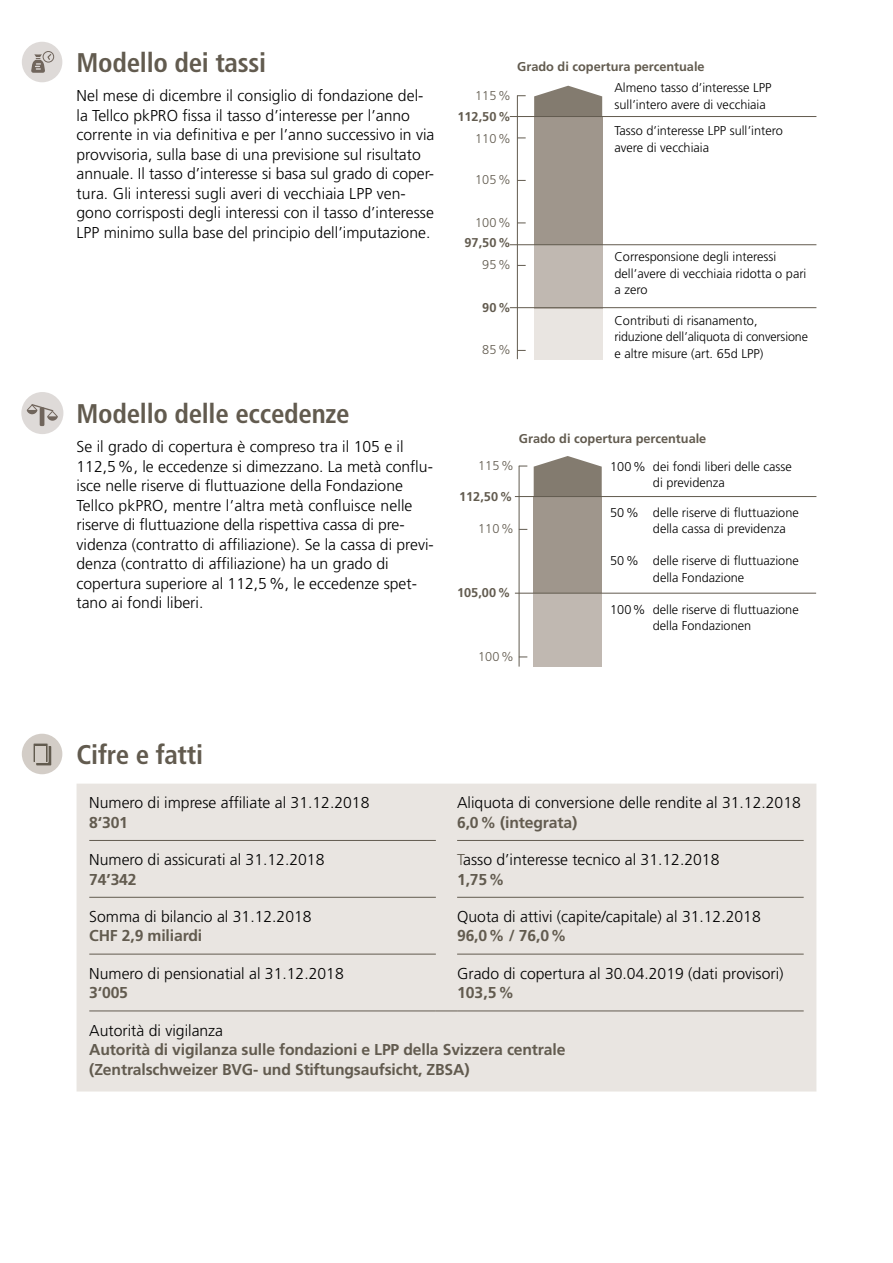
<style>
.page{position:relative;width:893px;height:1263px;background:#fff}
.page>*{position:absolute;margin:0;border:0;box-sizing:border-box;transform-origin:0 0}
.t1{font:700 condensed 27px "Frutiger";letter-spacing:-.01em;color:#625b4f}
.t2{font:300 15.75px/19.5px "Frutiger LT Pro";color:#000}
.t3{font:700 15.75px/19.5px "Frutiger LT Pro";letter-spacing:-.01em;color:#625b4f}
.t4{font:300 12.75px/16.5px "Frutiger LT Pro";color:#000}
.t5{font:700 12.75px "Frutiger LT Pro";color:#625b4f}
.t6{font:300 12.75px "Frutiger LT Pro";color:#625b4f}
.s1{color:#625b4f}
.s2{font-weight:700;color:#625b4f}
</style>
<div class="page">
<hr style="left:517px;top:95px;width:1px;height:264px;background:#625b4f">
<div style="left:534px;top:308px;width:68px;height:51px;background:#e9e5e1"></div>
<div style="left:534px;top:117px;width:68px;height:128px;background:#9f968c"></div>
<div style="left:534px;top:245px;width:68px;height:63px;background:#c0b8b1"></div>
<svg style="left:534px;top:86px;width:68px;height:30px"></svg>
<hr style="left:510px;top:244px;width:306px;height:1px;background:#625b4f">
<hr style="left:510px;top:116px;width:306px;height:1px;background:#625b4f">
<hr style="left:510px;top:307px;width:306px;height:1px;background:#625b4f">
<div style="left:22px;top:42px;width:40px;height:40px;background:#dedad8;border-radius:50%"></div>
<div style="left:43px;top:51px;width:11px;height:12px;border:1px solid #70655c;border-radius:50%"></div>
<svg style="left:31px;top:54px;width:20px;height:19px"></svg>
<div style="left:21px;top:392px;width:42px;height:42px;background:#dedad8;border-radius:50%"></div>
<hr style="left:40px;top:407px;width:4px;height:19px;background:#70655c">
<svg style="left:27px;top:404px;width:31px;height:17px"></svg>
<div style="left:22px;top:734px;width:40px;height:40px;background:#d3cdc7;border-radius:50%"></div>
<div style="left:36px;top:746px;width:15px;height:19px;background:#625b4f"></div>
<div style="left:33px;top:743px;width:15px;height:19px;background:#625b4f"></div>
<div style="left:33px;top:742px;width:16px;height:21px;border:1px solid #d3cdc7"></div>
<svg style="left:35px;top:746px;width:11px;height:16px"></svg>
<div style="left:77px;top:784px;width:739px;height:307px;background:#e9e5e1"></div>
<hr style="left:89px;top:840px;width:347px;height:1px;background:#625b4f">
<hr style="left:457px;top:897px;width:347px;height:1px;background:#625b4f">
<hr style="left:89px;top:897px;width:347px;height:1px;background:#625b4f">
<hr style="left:89px;top:954px;width:347px;height:1px;background:#625b4f">
<hr style="left:457px;top:954px;width:347px;height:1px;background:#625b4f">
<hr style="left:457px;top:840px;width:347px;height:1px;background:#625b4f">
<hr style="left:89px;top:1010px;width:347px;height:1px;background:#625b4f">
<hr style="left:457px;top:1010px;width:347px;height:1px;background:#625b4f">
<svg style="left:436px;top:1010px;width:21px;height:1px"></svg>
<hr style="left:519px;top:466px;width:1px;height:201px;background:#625b4f">
<svg style="left:534px;top:456px;width:68px;height:40px;background:#938c82"></svg>
<div style="left:534px;top:593px;width:68px;height:74px;background:#c0b8b1"></div>
<div style="left:534px;top:497px;width:68px;height:96px;background:#9f968c"></div>
<hr style="left:515px;top:593px;width:301px;height:1px;background:#625b4f">
<hr style="left:515px;top:496px;width:301px;height:1px;background:#625b4f">
<h1 class="t1" style="left:77px;top:47px;width:191px">Modello dei tassi</h1>
<p class="t2" style="left:77px;top:86px;width:359px">Nel mese di dicembre il consiglio di fondazione del&shy;la Tellco pkPRO fissa il tasso d’interesse per l’anno corrente in via definitiva e per l’anno successivo in via provvisoria, sulla base di una previsione sul risultato annuale. Il tasso d’interesse si basa sul grado di coper&shy;tura. Gli interessi sugli averi di vecchiaia LPP ven&shy;gono corrisposti degli interessi con il tasso d’interesse LPP minimo sulla base del principio dell’imputazione.</p>
<h1 class="t1" style="left:77px;top:398px;width:275px">Modello delle eccedenze</h1>
<p class="t2" style="left:77px;top:437px;width:359px">Se il grado di copertura è compreso tra il 105 e il 112,5%, le eccedenze si dimezzano. La metà conflu&shy;isce nelle riserve di fluttuazione della Fondazione Tellco pkPRO, mentre l’altra metà confluisce nelle riserve di fluttuazione della rispettiva cassa di pre&shy;videnza (contratto di affiliazione). Se la cassa di previ&shy;denza (contratto di affiliazione) ha un grado di copertura superiore al 112,5%, le eccedenze spet&shy;tano ai fondi liberi.</p>
<p class="t6" style="left:475px;top:88px;width:37px">115%</p>
<p class="t5" style="left:457px;top:109px;width:55px">112,50%</p>
<p class="t6" style="left:475px;top:131px;width:37px">110%</p>
<p class="t5" style="left:517px;top:59px;width:189px">Grado di copertura percentuale</p>
<p class="t4" style="left:614px;top:79px;width:159px">Almeno tasso d’interesse LPP sull’intero avere di vecchiaia</p>
<p class="t4" style="left:614px;top:123px;width:170px">Tasso d’interesse LPP sull’intero avere di vecchiaia</p>
<p class="t6" style="left:475px;top:172px;width:37px">105%</p>
<p class="t6" style="left:475px;top:215px;width:37px">100%</p>
<p class="t6" style="left:482px;top:258px;width:30px">95%</p>
<p class="t5" style="left:482px;top:300px;width:30px">90%</p>
<p class="t6" style="left:482px;top:342px;width:30px">85%</p>
<p class="t5" style="left:465px;top:235px;width:48px">97,50%</p>
<p class="t4" style="left:614px;top:249px;width:193px">Corresponsione degli interessi dell’avere di vecchiaia ridotta o pari a zero</p>
<p class="t4" style="left:614px;top:312px;width:195px">Contributi di risanamento, riduzione dell’aliquota di conversione e altre misure (art. 65d LPP)</p>
<p class="t5" style="left:519px;top:431px;width:189px">Grado di copertura percentuale</p>
<p class="t6" style="left:478px;top:458px;width:37px">115%</p>
<p class="t5" style="left:459px;top:489px;width:55px">112,50%</p>
<p class="t6" style="left:478px;top:521px;width:37px">110%</p>
<p class="t5" style="left:457px;top:585px;width:55px">105,00%</p>
<p class="t6" style="left:478px;top:649px;width:37px">100%</p>
<p class="t4" style="left:653px;top:458px;width:140px;text-indent:-43px">100% dei fondi liberi delle casse di previdenza</p>
<p class="t4" style="left:653px;top:504px;width:147px;text-indent:-43px">50% delle riserve di fluttuazione della cassa di previdenza</p>
<p class="t4" style="left:653px;top:553px;width:147px;text-indent:-43px">50% delle riserve di fluttuazione della Fondazione</p>
<p class="t4" style="left:610px;top:601px;width:190px;text-align:center">100% delle riserve di fluttuazione della Fondazionen</p>
<h1 class="t1" style="left:77px;top:739px;width:128px">Cifre e fatti</h1>
<p class="t2" style="left:89px;top:793px;width:282px">Numero di imprese affiliate al 31.12.2018</p>
<p class="t3" style="left:89px;top:812px;width:40px">8‘301</p>
<p class="t2" style="left:457px;top:793px;width:345px">Aliquota di conversione delle rendite al 31.12.2018</p>
<p class="t3" style="left:457px;top:812px;width:122px">6,0% (integrata)</p>
<p class="t2" style="left:89px;top:850px;width:237px">Numero di assicurati al 31.12.2018</p>
<p class="t3" style="left:89px;top:869px;width:49px">74’342</p>
<p class="t2" style="left:457px;top:850px;width:264px"><span class="s1">T</span>asso d’interesse tecnico al 31.12.2018<br><span class="s2">1,75%</span></p>
<p class="t2" style="left:89px;top:907px;width:224px">Somma di bilancio al 31.12.2018</p>
<p class="t3" style="left:89px;top:926px;width:114px">CHF 2,9 miliardi</p>
<p class="t2" style="left:457px;top:907px;width:305px">Quota di attivi (capite/capitale) al 31.12.2018</p>
<p class="t3" style="left:457px;top:926px;width:111px">96,0% / 76,0%</p>
<p class="t2" style="left:89px;top:963px;width:256px">Numero di pensionatial al 31.12.2018</p>
<p class="t3" style="left:89px;top:983px;width:40px">3‘005</p>
<p class="t2" style="left:457px;top:963px;width:328px">Grado di copertura al 30.04.2019 (dati provisori)</p>
<p class="t3" style="left:457px;top:983px;width:59px">103,5%</p>
<p class="t2" style="left:89px;top:1020px;width:135px">Autorità di vigilanza</p>
<p class="t3" style="left:89px;top:1040px;width:478px">Autorità di vigilanza sulle fondazioni e LPP della Svizzera centrale (Zentralschweizer BVG- und Stiftungsaufsicht, ZBSA)</p>
</div>
